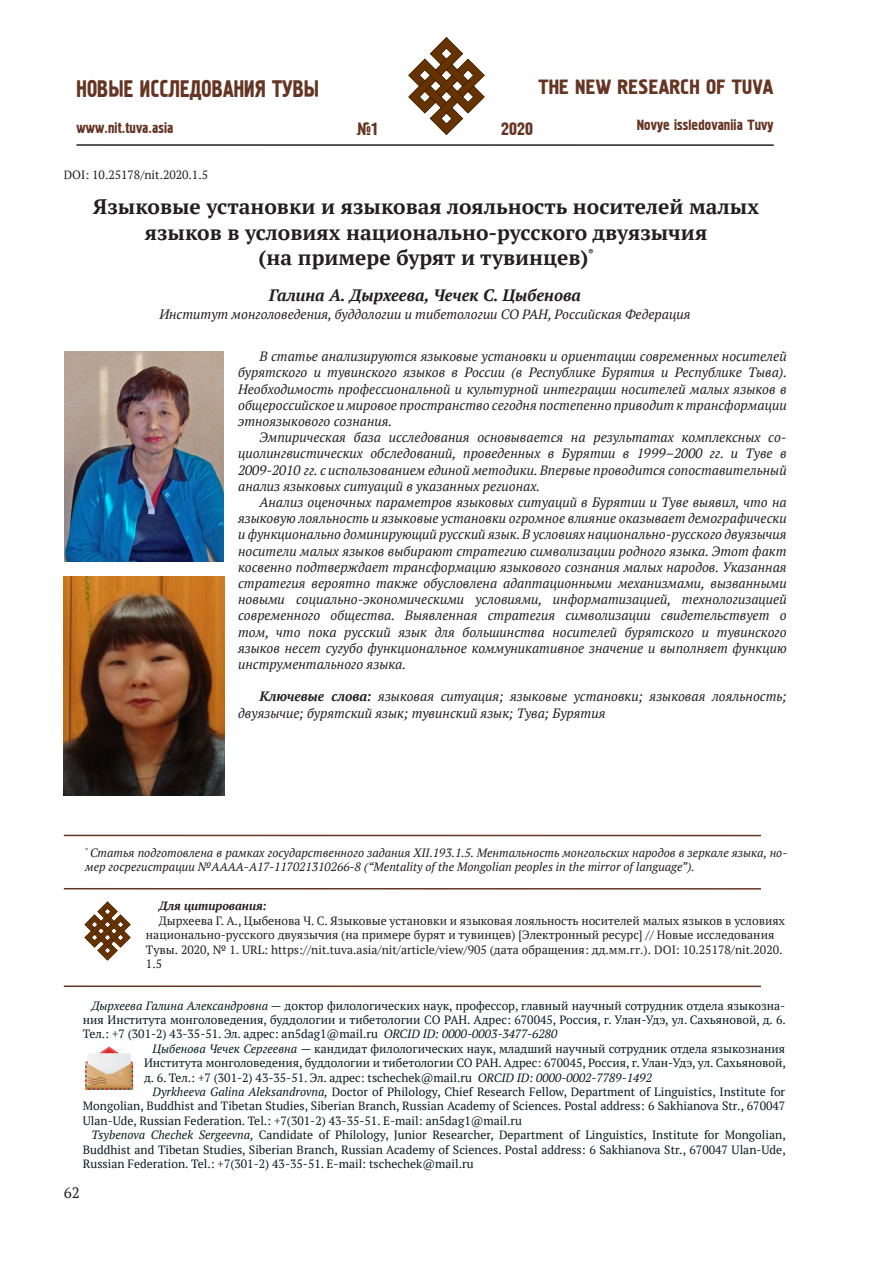
<style>
.page{position:relative;width:893px;height:1263px;background:#fff}
.page>*{position:absolute;margin:0;border:0;box-sizing:border-box;transform-origin:0 0}
.t1{font:24.3px "Pollock 1 CTT";color:#653524;scale:.86 1}
.Заголовок{font:700 21px/25.2px "PT Serif";color:#231f20;text-align:center}
.t2{font:21px "Pollock 1 CTT";color:#653524}
.t3{font:18px "Pollock 1 CTT";color:#653524}
.t4{font:italic 700 16.5px "PT Serif";color:#231f20}
.t5{font:15px "Pollock 1 CTT";color:#653524}
.t6{font:15px "PT Serif";color:#231f20}
.t7{font:italic 13.5px/16.2px "PT Serif";color:#231f20;text-align:justify}
.t8{font:12px/14.4px "PT Serif";color:#071c23;text-align:justify}
.t9{font:12px "PT Serif";color:#231f20}
.t10{font:italic 12px/14.4px "PT Serif";color:#231f20}
.t11{font:italic 700 12px "PT Serif";color:#231f20}
.s1{font-weight:700}
.s2{font-style:italic}
</style>
<div class="page">
<hr style="left:77px;top:144px;width:697px;height:2px;background:#231f20">
<svg style="left:76px;top:144px;width:100px;height:2px"></svg>
<svg style="left:408px;top:37px;width:77px;height:98px"></svg>
<hr style="left:64px;top:985px;width:697px;height:2px;background:#653524">
<hr style="left:64px;top:888px;width:697px;height:1px;background:#653524">
<img style="left:85px;top:1046px;width:49px;height:43px">
<svg style="left:85px;top:901px;width:46px;height:59px"></svg>
<hr style="left:64px;top:835px;width:697px;height:1px;background:#653524">
<img style="left:64px;top:351px;width:160px;height:210px">
<img style="left:64px;top:576px;width:160px;height:219px">
<h1 class="t1" style="left:77px;top:75px;width:284px">НОВЫЕ ИССЛЕДОВАНИЯ ТУВЫ</h1>
<p class="t5" style="left:77px;top:120px;width:98px">www.nit.tuva.asia</p>
<p class="t9" style="left:64px;top:167px;width:146px">DOI: 10.25178/nit.2020.1.5</p>
<h2 class="t2" style="left:539px;top:75px;width:236px">THE NEW RESEARCH OF TUVA</h2>
<p class="t5" style="left:637px;top:117px;width:138px">Novye issledovaniia Tuvy</p>
<h3 class="t3" style="left:356px;top:119px;width:22px">№1</h3>
<h3 class="t3" style="left:501px;top:119px;width:34px">2020</h3>
<p class="Заголовок" style="left:93px;top:194px;width:668px">Языковые установки и языковая лояльность носителей малых языков в условиях национально-русского двуязычия</p>
<p class="Заголовок" style="left:259px;top:244px;width:337px">(на примере бурят и тувинцев)<sup>*</sup></p>
<p class="t4" style="left:269px;top:284px;width:313px">Галина А. Дырхеева, Чечек С. Цыбенова</p>
<p class="t7" style="left:159px;top:306px;width:533px">Институт монголоведения, буддологии и тибетологии СО РАН, Российская Федерация</p>
<p class="t7" style="left:238px;top:348px;width:551px;text-indent:21px">В статье анализируются языковые установки и ориентации современных носителей бурятского и тувинского языков в России (в Республике Бурятия и Республике Тыва).<br>Необходимость профессиональной и культурной интеграции носителей малых языков в общероссийское и мировое пространство сегодня постепенно приводит к трансформации этноязыкового сознания.</p>
<p class="t7" style="left:238px;top:429px;width:550px;text-align:left;text-indent:21px">Эмпирическая база исследования основывается на результатах комплексных со&shy;циолингвистических обследований, проведенных в Бурятии в 1999–2000 гг. и Туве в 2009‑2010 гг. с использованием единой методики. Впервые проводится сопоставительный анализ языковых ситуаций в указанных регионах.</p>
<p class="t7" style="left:238px;top:494px;width:550px;text-indent:21px">Анализ оценочных параметров языковых ситуаций в Бурятии и Туве выявил, что на языковую лояльность и языковые установки огромное влияние оказывает демографически и функционально доминирующий русский язык. В условиях национально-русского двуязычия носители малых языков выбирают стратегию символизации родного языка. Этот факт косвенно подтверждает трансформацию языкового сознания малых народов. Указанная стратегия вероятно также обусловлена адаптационными механизмами, вызванными новыми социально-экономическими условиями, информатизацией, технологизацией современного общества. Выявленная стратегия символизации свидетельствует о том, что пока русский язык для большинства носителей бурятского и тувинского языков несет сугубо функциональное коммуникативное значение и выполняет функцию инструментального языка.</p>
<p class="t7" style="left:238px;top:688px;width:550px;text-indent:21px"><span class="s1">Ключевые слова:</span> языковая ситуация; языковые установки; языковая лояльность; двуязычие; бурятский язык; тувинский язык; Тува; Бурятия</p>
<p class="t10" style="left:85px;top:845px;width:704px"><sup>*</sup> Статья подготовлена в рамках государственного задания XII.193.1.5. Ментальность монгольских народов в зеркале языка, но&shy;мер госрегистрации №АААА-А17-117021310266-8 (“Mentality of the Mongolian peoples in the mirror of language”).</p>
<p class="t11" style="left:159px;top:898px;width:110px">Для цитирования:</p>
<p class="t9" style="left:159px;top:913px;width:628px">Дырхеева Г. А., Цыбенова Ч. С. Языковые установки и языковая лояльность носителей малых языков в условиях</p>
<p class="t9" style="left:146px;top:927px;width:630px">национально-русского двуязычия (на примере бурят и тувинцев) [Электронный ресурс] // Новые исследования</p>
<p class="t9" style="left:146px;top:941px;width:638px">Тувы. 2020, № 1. URL: https://nit.tuva.asia/nit/article/view/905 (дата обращения: дд.мм.гг.). DOI: 10.25178/nit.2020.</p>
<p class="t9" style="left:146px;top:956px;width:18px">1.5</p>
<p class="t8" style="left:83px;top:998px;width:704px;text-indent:9px"><span class="s2">Дырхеева Галина Александровна —</span> доктор филологических наук, профессор, главный научный сотрудник отдела языкозна&shy;ния Института монголоведения, буддологии и тибетологии СО РАН. Адрес: 670045, Россия, г. Улан-Удэ, ул. Сахьяновой, д. 6.<br>Тел.: +7 (301-2) 43-35-51. Эл. адрес: an5dag1@mail.ru <span class="s2">ORCID ID: 0000-0003-3477-6280</span></p>
<p class="t8" style="left:144px;top:1041px;width:643px;text-indent:9px"><span class="s2">Цыбенова Чечек Сергеевна</span> — кандидат филологических наук, младший научный сотрудник отдела языкознания Института монголоведения, буддологии и тибетологии СО РАН. Адрес: 670045, Россия, г. Улан-Удэ, ул. Сахьяновой, д. 6. Тел.: +7 (301-2) 43-35-51. Эл. адрес: tschechek@mail.ru <span class="s2">ORCID ID: 0000-0002-7789-1492</span></p>
<p class="t8" style="left:83px;top:1084px;width:704px;text-indent:70px"><span class="s2">Dyrkheeva Galina Aleksandrovna,</span> Doctor of Philology, Chief Research Fellow, Department of Linguistics, Institute for Mongolian, Buddhist and Tibetan Studies, Siberian Branch, Russian Academy of Sciences. Postal address: 6 Sakhianova Str., 670047<br>Ulan-Ude, Russian Federation. Теl.: +7(301-2) 43-35-51. E-mail: an5dag1@mail.ru</p>
<p class="t8" style="left:83px;top:1128px;width:704px;text-indent:9px"><span class="s2">Tsybenova Chechek Sergeevna,</span> Candidate of Philology, Junior Researcher, Department of Linguistics, Institute for Mongolian, Buddhist and Tibetan Studies, Siberian Branch, Russian Academy of Sciences. Postal address: 6 Sakhianova Str., 670047 Ulan-Ude, Russian Federation. Теl.: +7(301-2) 43-35-51. E-mail: tschechek@mail.ru</p>
<p class="t6" style="left:64px;top:1183px;width:17px">62</p>
</div>
